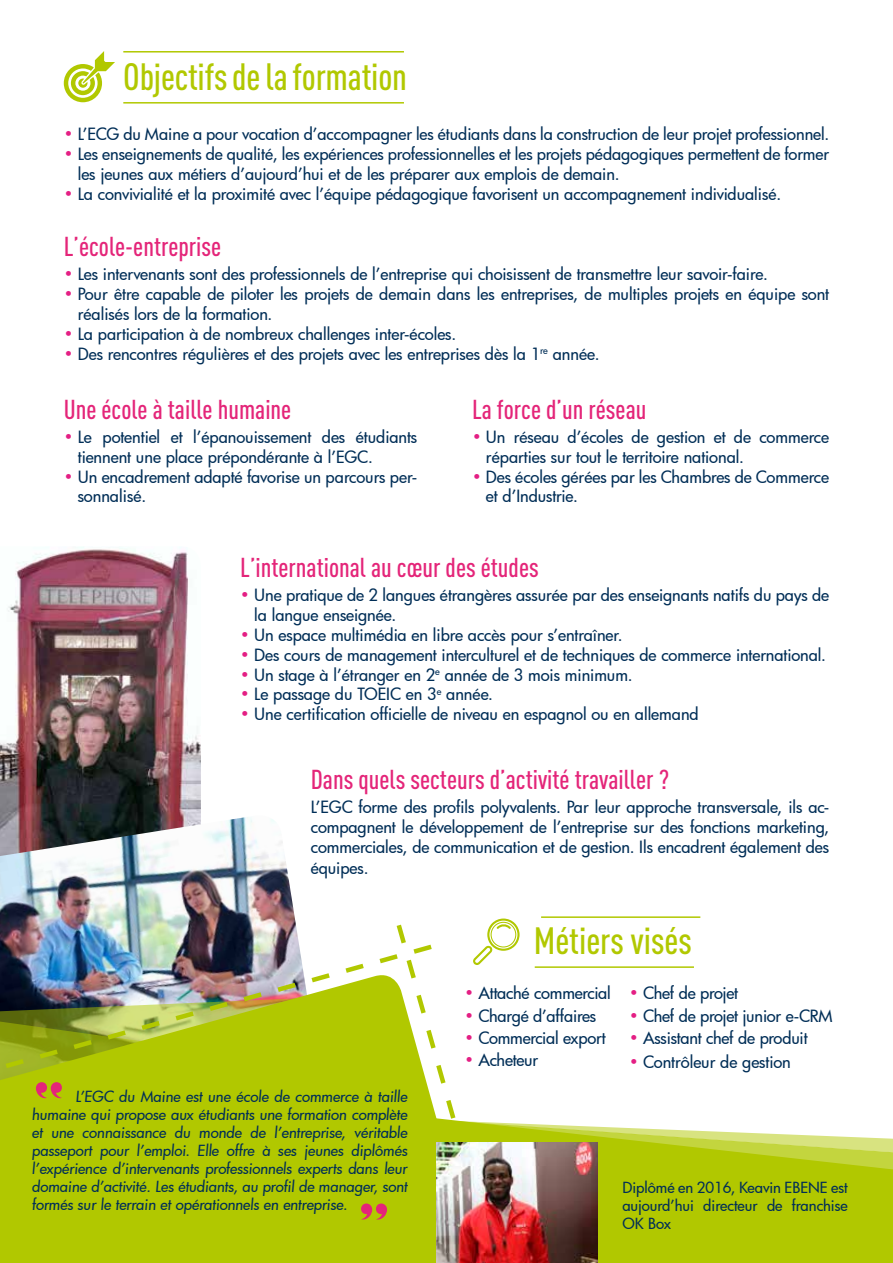
<style>
.page{position:relative;width:893px;height:1263px;background:#fff}
.page>*{position:absolute;margin:0;border:0;box-sizing:border-box;transform-origin:0 0}
.t1{font:500 37.5px "DIN Cond";letter-spacing:-.005em;color:#b1c800}
.t2{font:500 27px "DIN Cond";color:#e42579}
.t3{font:500 16.5px/19.8px "Futura";letter-spacing:-.005em;color:#002e57}
.t4{font:500 15px/18px "Futura";letter-spacing:-.005em;color:#002e57;text-align:justify}
.s1{color:#e41f84}
</style>
<div class="page">
<img style="left:0;top:547px;width:201px;height:268px">
<img style="left:0;top:815px;width:299px;height:126px">
<div style="left:0;top:1119px;width:393px;height:144px;background:#b1c800"></div>
<hr style="left:123px;top:102px;width:281px;height:2px;background:#b1c800">
<hr style="left:123px;top:51px;width:281px;height:2px;background:#b1c800">
<hr style="left:541px;top:916px;width:159px;height:2px;background:#b1c800">
<svg style="left:64px;top:51px;width:51px;height:51px"></svg>
<img style="left:0;top:941px;width:393px;height:178px">
<svg style="left:393px;top:918px;width:500px;height:345px"></svg>
<img style="left:437px;top:1142px;width:160px;height:121px">
<svg style="left:361px;top:1203px;width:26px;height:16px"></svg>
<svg style="left:0;top:998px;width:309px;height:107px;background:#a6b718"></svg>
<h1 class="t1" style="left:123px;top:55px;width:285px">Objectifs de la formation</h1>
<p class="t3" style="left:64px;top:124px;width:767px"><span class="s1">•</span> L’ECG du Maine a pour vocation d’accompagner les étudiants dans la construction de leur projet professionnel.</p>
<p class="t3" style="left:78px;top:144px;width:753px;text-indent:-14px"><span class="s1">•</span> Les enseignements de qualité, les expériences professionnelles et les projets pédagogiques permettent de former les jeunes aux métiers d’aujourd’hui et de les préparer aux emplois de demain.</p>
<p class="t3" style="left:64px;top:183px;width:719px"><span class="s1">•</span> La convivialité et la proximité avec l’équipe pédagogique favorisent un accompagnement individualisé.</p>
<h2 class="t2" style="left:64px;top:231px;width:159px">L’école-entreprise</h2>
<p class="t3" style="left:64px;top:264px;width:705px"><span class="s1">•</span> Les intervenants sont des professionnels de l’entreprise qui choisissent de transmettre leur savoir-faire.</p>
<p class="t3" style="left:78px;top:284px;width:753px;text-indent:-14px"><span class="s1">•</span> Pour être capable de piloter les projets de demain dans les entreprises, de multiples projets en équipe sont réalisés lors de la formation.</p>
<p class="t3" style="left:64px;top:323px;width:394px"><span class="s1">•</span> La participation à de nombreux challenges inter-écoles.</p>
<p class="t3" style="left:64px;top:343px;width:537px"><span class="s1">•</span> Des rencontres régulières et des projets avec les entreprises dès la 1<sup>re</sup> année.</p>
<h2 class="t2" style="left:64px;top:393px;width:229px">Une école à taille humaine</h2>
<p class="t3" style="left:78px;top:427px;width:341px;text-indent:-14px"><span class="s1">•</span> Le potentiel et l’épanouissement des étudiants tiennent une place prépondérante à l’EGC.</p>
<p class="t3" style="left:78px;top:466px;width:341px;text-indent:-14px"><span class="s1">•</span> Un encadrement adapté favorise un parcours per&shy;sonnalisé.</p>
<h2 class="t2" style="left:472px;top:393px;width:176px">La force d’un réseau</h2>
<p class="t3" style="left:486px;top:427px;width:345px;text-indent:-14px"><span class="s1">•</span> Un réseau d’écoles de gestion et de commerce réparties sur tout le territoire national.</p>
<p class="t3" style="left:486px;top:466px;width:345px;text-indent:-14px"><span class="s1">•</span> Des écoles gérées par les Chambres de Commerce et d’Industrie.</p>
<h2 class="t2" style="left:240px;top:552px;width:300px">L’international au cœur des études</h2>
<p class="t3" style="left:254px;top:585px;width:576px;text-indent:-14px"><span class="s1">•</span> Une pratique de 2 langues étrangères assurée par des enseignants natifs du pays de la langue enseignée.</p>
<p class="t3" style="left:240px;top:625px;width:384px"><span class="s1">•</span> Un espace multimédia en libre accès pour s’entraîner.</p>
<p class="t3" style="left:240px;top:644px;width:587px"><span class="s1">•</span> Des cours de management interculturel et de techniques de commerce international.</p>
<p class="t3" style="left:240px;top:664px;width:394px"><span class="s1">•</span> Un stage à l’étranger en 2<sup>e</sup> année de 3 mois minimum.</p>
<p class="t3" style="left:240px;top:684px;width:254px"><span class="s1">•</span> Le passage du TOEIC en 3<sup>e</sup> année.</p>
<p class="t3" style="left:240px;top:704px;width:460px"><span class="s1">•</span> Une certification officielle de niveau en espagnol ou en allemand</p>
<h2 class="t2" style="left:311px;top:763px;width:360px">Dans quels secteurs d’activité travailler ?</h2>
<p class="t3" style="left:311px;top:797px;width:520px;text-align:justify">L’EGC forme des profils polyvalents. Par leur approche transversale, ils ac&shy;compagnent le développement de l’entreprise sur des fonctions marketing, commerciales, de communication et de gestion. Ils encadrent également des</p>
<p class="t3" style="left:311px;top:858px;width:59px">équipes.</p>
<h1 class="t1" style="left:534px;top:918px;width:160px">Métiers visés</h1>
<p class="t4" style="left:32px;top:1087px;width:379px;text-indent:44px">L’EGC du Maine est une école de commerce à taille humaine qui propose aux étudiants une formation complète et une connaissance du monde de l’entreprise, véritable passeport pour l’emploi. Elle offre à ses jeunes diplômés l’expérience d’intervenants professionnels experts dans leur domaine d’activité. Les étudiants, au profil de manager, sont formés sur le terrain et opérationnels en entreprise.</p>
<p class="t3" style="left:465px;top:983px;width:148px"><span class="s1">•</span> Attaché commercial</p>
<p class="t3" style="left:465px;top:1005px;width:133px"><span class="s1">•</span> Chargé d’affaires</p>
<p class="t3" style="left:465px;top:1027px;width:143px"><span class="s1">•</span> Commercial export</p>
<p class="t3" style="left:465px;top:1050px;width:75px"><span class="s1">•</span> Acheteur</p>
<p class="t3" style="left:629px;top:983px;width:111px"><span class="s1">•</span> Chef de projet</p>
<p class="t3" style="left:629px;top:1005px;width:205px"><span class="s1">•</span> Chef de projet junior e-CRM</p>
<p class="t3" style="left:629px;top:1027px;width:180px"><span class="s1">•</span> Assistant chef de produit</p>
<p class="t3" style="left:629px;top:1051px;width:163px"><span class="s1">•</span> Contrôleur de gestion</p>
<p class="t4" style="left:622px;top:1178px;width:227px">Diplômé en 2016, Keavin EBENE est aujourd’hui directeur de franchise OK Box</p>
</div>
